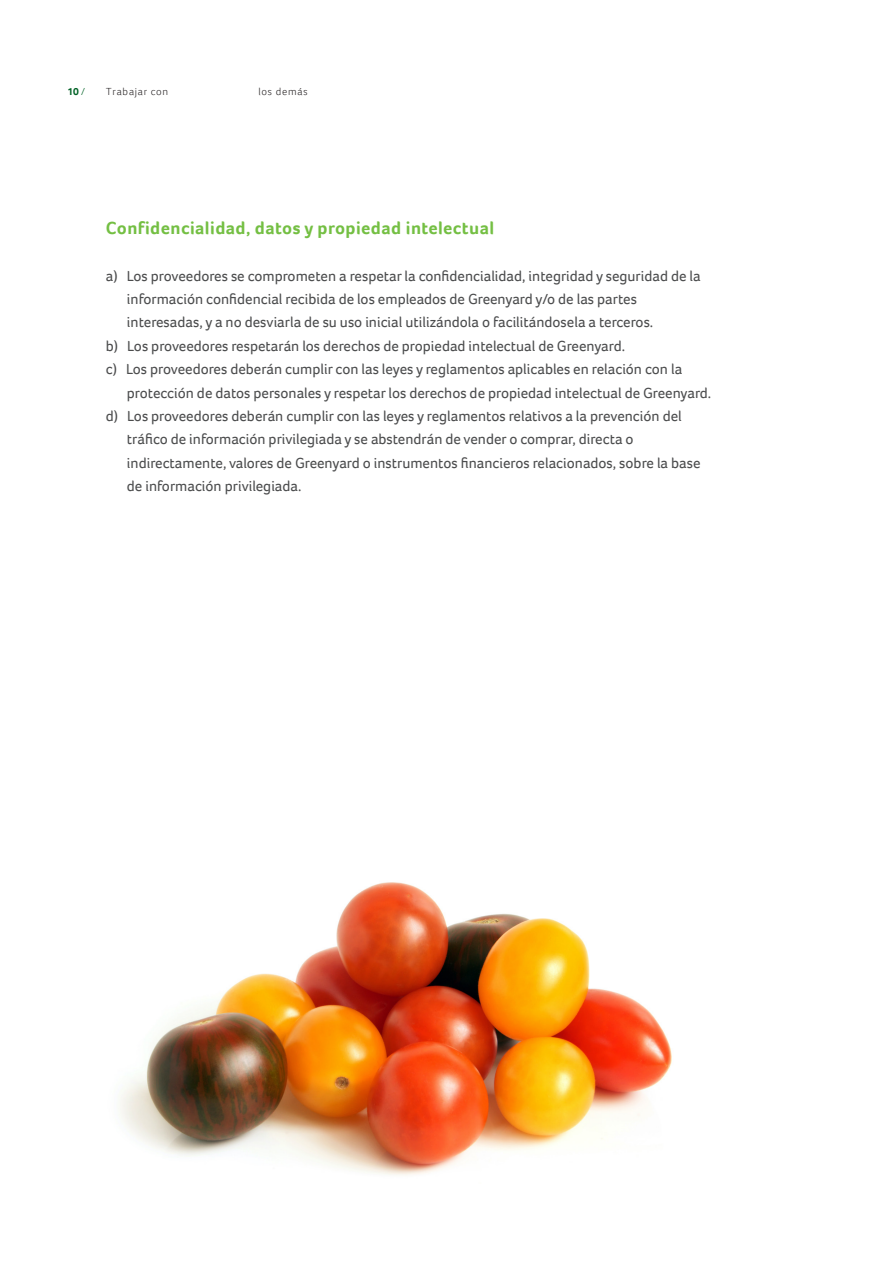
<style>
.page{position:relative;width:893px;height:1263px;background:#fff}
.page>*{position:absolute;margin:0;border:0;box-sizing:border-box;transform-origin:0 0}
.t1{font:700 18px "Foco";letter-spacing:.025em;color:#74bf43}
.t2{font:15px "Foco";color:#4b4c4d}
.t3{font:300 10.5px "Foco";letter-spacing:.075em;color:#231f20}
.t4{font:700 10.5px "Foco";color:#016226}
.s1{font-weight:300}
</style>
<div class="page">
<img style="left:120px;top:882px;width:552px;height:294px">
<p class="t4" style="left:67px;top:84px;width:19px">10 <span class="s1">/</span></p>
<p class="t3" style="left:106px;top:84px;width:63px">Trabajar con</p>
<p class="t3" style="left:258px;top:84px;width:51px">los demás</p>
<p class="t1" style="left:106px;top:216px;width:390px">Confidencialidad, datos y propiedad intelectual</p>
<p class="t2" style="left:106px;top:266px;width:596px">a) Los proveedores se comprometen a respetar la confidencialidad, integridad y seguridad de la</p>
<p class="t2" style="left:127px;top:289px;width:511px">información confidencial recibida de los empleados de Greenyard y/o de las partes</p>
<p class="t2" style="left:127px;top:312px;width:528px">interesadas, y a no desviarla de su uso inicial utilizándola o facilitándosela a terceros.</p>
<p class="t2" style="left:106px;top:336px;width:521px">b) Los proveedores respetarán los derechos de propiedad intelectual de Greenyard.</p>
<p class="t2" style="left:106px;top:359px;width:578px">c) Los proveedores deberán cumplir con las leyes y reglamentos aplicables en relación con la</p>
<p class="t2" style="left:127px;top:383px;width:586px">protección de datos personales y respetar los derechos de propiedad intelectual de Greenyard.</p>
<p class="t2" style="left:106px;top:406px;width:577px">d) Los proveedores deberán cumplir con las leyes y reglamentos relativos a la prevención del</p>
<p class="t2" style="left:127px;top:429px;width:508px">tráfico de información privilegiada y se abstendrán de vender o comprar, directa o</p>
<p class="t2" style="left:127px;top:453px;width:575px">indirectamente, valores de Greenyard o instrumentos financieros relacionados, sobre la base</p>
<p class="t2" style="left:127px;top:476px;width:176px">de información privilegiada.</p>
</div>
